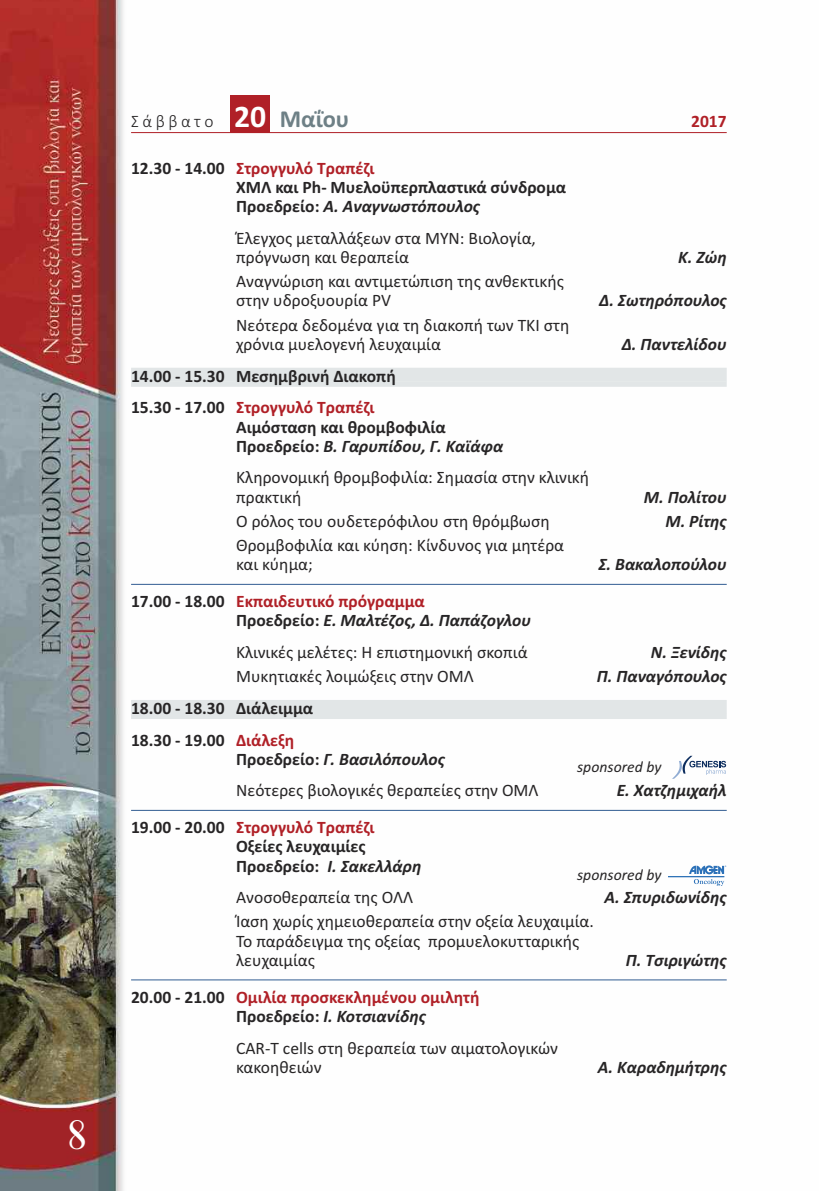
<style>
.page{position:relative;width:819px;height:1191px;background:#fff}
.page>*{position:absolute;margin:0;border:0;box-sizing:border-box;transform-origin:0 0}
.t1{font:700 42px "PF Garamond Classic Unicase";color:#fff}
.t2{font:17.5px/19.2px "Calibri";color:#272526}
.t3{font:700 17.5px/19.2px "Calibri";color:#272526}
.t4{font:italic 700 17.5px/19.2px "Calibri";color:#272526}
.t5{font:700 17.5px/19.2px "Calibri";color:#b02027}
.t6{font:300 17.5px "Calibri";letter-spacing:.2em;color:#272526}
.t7{font:italic 15.75px "Calibri";color:#272526}
.s1{font-weight:700;font-size:31.68px;color:#fff}
.s2{font-weight:700;font-size:24.5px;color:#6e8086}
.s3{color:#b02027}
.s4{font-style:italic}
.s5{font-style:normal}
.s6{font-style:normal;color:#b02027}
.s7{color:#272526}
.s8{font-style:italic;color:#272526}
</style>
<div class="page">
<img style="left:0;top:0;width:727px;height:1191px">
<hr style="left:131px;top:132px;width:595px;height:1px;background:#b02027">
<div style="left:230px;top:95px;width:40px;height:38px;background:#b02027"></div>
<div style="left:131px;top:368px;width:595px;height:14px;background:#e2e6e7"></div>
<div style="left:131px;top:381px;width:595px;height:6px;background:#e2e6e7"></div>
<hr style="left:131px;top:584px;width:595px;height:1px;background:#315c92">
<div style="left:131px;top:700px;width:595px;height:14px;background:#e2e6e7"></div>
<div style="left:131px;top:713px;width:595px;height:6px;background:#e2e6e7"></div>
<hr style="left:131px;top:810px;width:595px;height:1px;background:#315c92">
<hr style="left:131px;top:979px;width:595px;height:1px;background:#315c92">
<svg style="left:672px;top:756px;width:54px;height:22px"></svg>
<hr style="left:668px;top:876px;width:56px;height:1px;background:#2c71b8">
<svg style="left:689px;top:865px;width:37px;height:21px"></svg>
<h1 class="t1" style="left:68px;top:1109px;width:19px">8</h1>
<p class="t6" style="left:131px;top:111px;width:220px">Σάββατο <span class="s1">20</span> <span class="s2">Μαΐου</span></p>
<p class="t5" style="left:691px;top:111px;width:37px">2017</p>
<p class="t3" style="left:236px;top:158px;width:331px;text-indent:-105px">12.30 - 14.00 <span class="s3">Στρογγυλό Τραπέζι<br></span>ΧΜΛ και Ph- Μυελοϋπερπλαστικά σύνδρομα<br>Προεδρείο: <span class="s4">Α. Αναγνωστόπουλος</span></p>
<p class="t2" style="left:236px;top:228px;width:301px">Έλεγχος μεταλλάξεων στα ΜΥΝ: Βιολογία, πρόγνωση και θεραπεία</p>
<p class="t2" style="left:236px;top:271px;width:329px">Αναγνώριση και αντιμετώπιση της ανθεκτικής στην υδροξυουρία PV</p>
<p class="t2" style="left:236px;top:315px;width:335px">Νεότερα δεδομένα για τη διακοπή των ΤΚΙ στη χρόνια μυελογενή λευχαιμία</p>
<p class="t3" style="left:131px;top:360px;width:266px;line-height:31.7px">14.00 - 15.30 Μεσημβρινή Διακοπή<br>15.30 - 17.00 <span class="s3">Στρογγυλό Τραπέζι</span></p>
<p class="t3" style="left:236px;top:417px;width:268px">Αιμόσταση και θρομβοφιλία<br>Προεδρείο: <span class="s4">Β. Γαρυπίδου, Γ. Καϊάφα</span></p>
<p class="t2" style="left:236px;top:468px;width:354px">Κληρονομική θρομβοφιλία: Σημασία στην κλινική πρακτική</p>
<p class="t4" style="left:678px;top:247px;width:50px">Κ. Ζώη</p>
<p class="t4" style="left:599px;top:291px;width:129px">Δ. Σωτηρόπουλος</p>
<p class="t4" style="left:621px;top:334px;width:106px">Δ. Παντελίδου</p>
<p class="t4" style="left:643px;top:487px;width:84px">Μ. Πολίτου</p>
<p class="t2" style="left:236px;top:511px;width:315px">Ο ρόλος του ουδετερόφιλου στη θρόμβωση</p>
<p class="t4" style="left:665px;top:511px;width:63px">Μ. Ρίτης</p>
<p class="t2" style="left:236px;top:535px;width:329px">Θρομβοφιλία και κύηση: Κίνδυνος για μητέρα και κύημα;</p>
<p class="t4" style="left:598px;top:555px;width:130px">Σ. Βακαλοπούλου</p>
<p class="t4" style="left:236px;top:591px;width:296px;text-indent:-105px"><span class="s5">17.00 - 18.00</span> <span class="s6">Εκπαιδευτικό πρόγραμμα<br></span><span class="s5">Προεδρείο:</span> Ε. Μαλτέζος, Δ. Παπάζογλου</p>
<p class="t2" style="left:236px;top:642px;width:293px">Κλινικές μελέτες: Η επιστημονική σκοπιά</p>
<p class="t4" style="left:651px;top:642px;width:77px">Ν. Ξενίδης</p>
<p class="t2" style="left:236px;top:666px;width:239px">Μυκητιακές λοιμώξεις στην ΟΜΛ</p>
<p class="t4" style="left:596px;top:666px;width:131px">Π. Παναγόπουλος</p>
<p class="t3" style="left:131px;top:692px;width:184px;line-height:31.7px">18.00 - 18.30 Διάλειμμα<br>18.30 - 19.00 <span class="s3">Διάλεξη</span></p>
<p class="t4" style="left:236px;top:749px;width:210px"><span class="s5">Προεδρείο:</span> Γ. Βασιλόπουλος</p>
<p class="t7" style="left:577px;top:757px;width:86px">sponsored by</p>
<p class="t2" style="left:236px;top:780px;width:304px">Νεότερες βιολογικές θεραπείες στην ΟΜΛ</p>
<p class="t4" style="left:616px;top:780px;width:111px">Ε. Χατζημιχαήλ</p>
<p class="t3" style="left:236px;top:817px;width:187px;text-indent:-105px">19.00 - 20.00 <span class="s3">Στρογγυλό Τραπέζι<br></span>Οξείες λευχαιμίες<br>Προεδρείο: <span class="s4">Ι. Σακελλάρη</span></p>
<p class="t7" style="left:577px;top:865px;width:86px">sponsored by</p>
<p class="t2" style="left:236px;top:887px;width:178px">Ανοσοθεραπεία της ΟΛΛ</p>
<p class="t4" style="left:604px;top:887px;width:124px">Α. Σπυριδωνίδης</p>
<p class="t2" style="left:236px;top:911px;width:359px">Ίαση χωρίς χημειοθεραπεία στην οξεία λευχαιμία.<br>Το παράδειγμα της οξείας προμυελοκυτταρικής λευχαιμίας</p>
<p class="t4" style="left:625px;top:950px;width:102px">Π. Τσιριγώτης</p>
<p class="t5" style="left:236px;top:987px;width:245px;text-indent:-105px"><span class="s7">20.00 - 21.00</span> Ομιλία προσκεκλημένου ομιλητή<br><span class="s7">Προεδρείο:</span> <span class="s8">Ι. Κοτσιανίδης</span></p>
<p class="t2" style="left:236px;top:1037px;width:323px">CAR-T cells στη θεραπεία των αιματολογικών κακοηθειών</p>
<p class="t4" style="left:598px;top:1057px;width:130px">Α. Καραδημήτρης</p>
</div>
